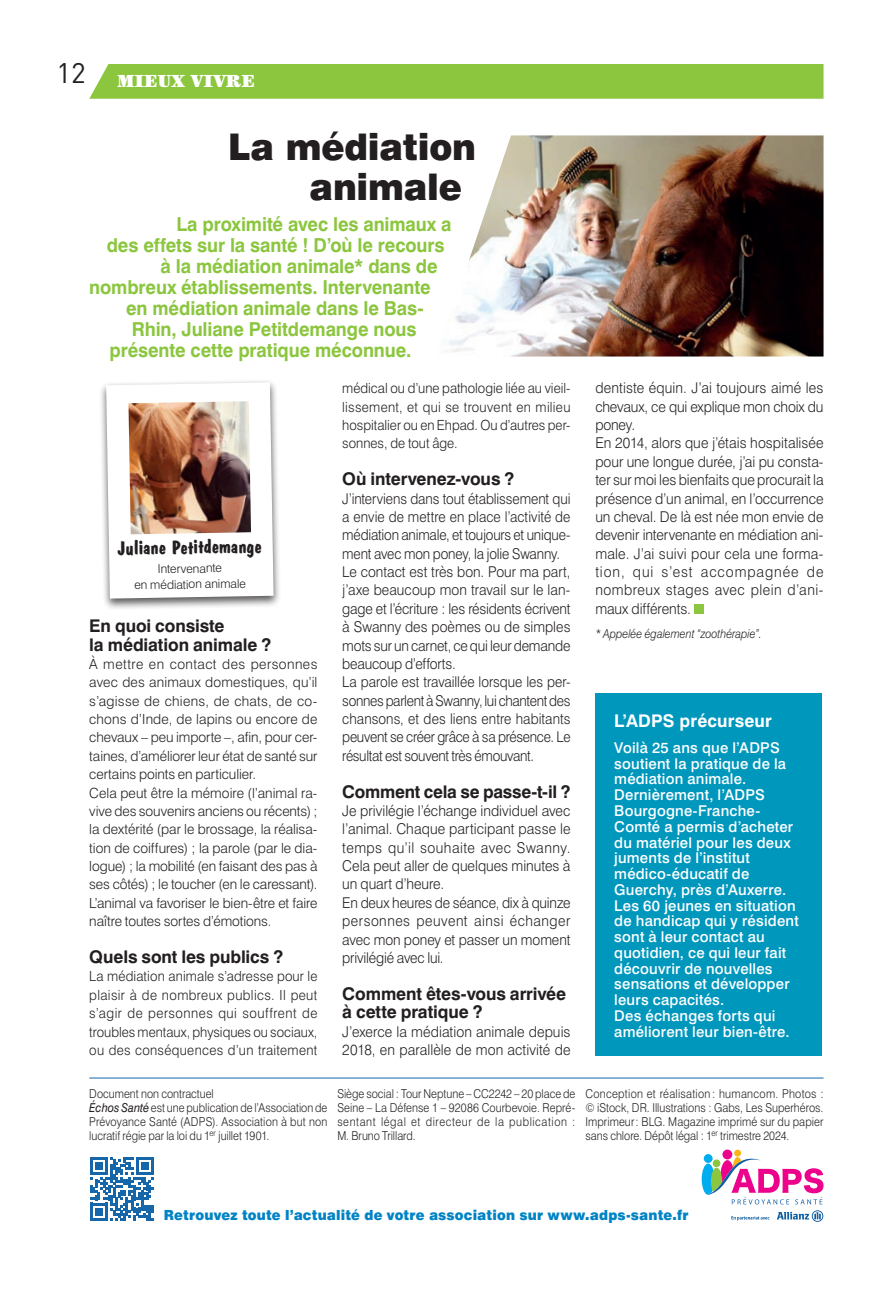
<style>
.page{position:relative;width:893px;height:1290px;background:#fff}
.page>*{position:absolute;margin:0;border:0;box-sizing:border-box;transform-origin:0 0}
.Titre{font:900 36.75px/40.2px "Swiss 721 BT";letter-spacing:-.005em;color:#231f20;scale:.95 1}
.t1{font:28px "DIN Pro";color:#231f20}
.Chapo{font:700 19.25px "Swiss 721 BT";letter-spacing:-.005em;color:#8bc63e;scale:.96 1}
.t2{font:700 19.25px "Dom Casual Std";color:#231f20}
.Inter{font:700 17.5px/18.4px "Swiss 721 BT";letter-spacing:-.005em;color:#231f20}
.Encadre{font:700 17.5px "Swiss 721 BT";letter-spacing:.01em;color:#fff}
.Tetiere{font:900 17.5px "Century Std";color:#fff}
.Texte_courant{font:300 14.88px/18.4px "Swiss 721 BT";letter-spacing:-.005em;color:#231f20;text-align:justify;scale:.95 1}
.Encadre-2{font:500 14.88px/15.8px "Swiss 721 BT";letter-spacing:.015em;color:#fff}
.Texte_courant-2{font:300 14.88px/18.4px "Swiss 721 BT";letter-spacing:-.005em;color:#231f20;text-align:justify;scale:.92 1}
.Texte_courant-3{font:300 14.88px/18.4px "Swiss 721 BT";letter-spacing:-.005em;color:#231f20;text-align:justify;scale:.94 1}
.Texte_courant-4{font:300 14px/18.4px "Swiss 721 BT";letter-spacing:-.005em;color:#231f20;text-align:justify}
.Texte_courant-5{font:300 14px/18.4px "Swiss 721 BT";letter-spacing:-.005em;color:#231f20;text-align:justify;scale:.95 1}
.Titre-2{font:900 14px "Swiss 721 BT";letter-spacing:.01em;color:#0083c5;scale:.95 1}
.Ours{font:300 12.25px/14px "Swiss 721 BT";letter-spacing:.005em;color:#231f20;text-align:justify;scale:.9 1}
.Ours-2{font:italic 300 12.25px "Swiss 721 BT";color:#231f20;scale:.9 1}
.Ours-3{font:300 12.25px "Swiss 721 BT";letter-spacing:.005em;color:#231f20}
.s1{font-weight:400;font-style:italic}
</style>
<div class="page">
<div style="left:89px;top:64px;width:734px;height:35px;background:#8bc63e"></div>
<svg style="left:722px;top:1149px;width:10px;height:10px"></svg>
<div style="left:734px;top:1149px;width:7px;height:7px;background:#fbb416;border-radius:50%"></div>
<svg style="left:702px;top:1154px;width:121px;height:50px"></svg>
<svg style="left:777px;top:1210px;width:46px;height:12px"></svg>
<svg style="left:731px;top:1216px;width:38px;height:4px"></svg>
<svg style="left:90px;top:1157px;width:64px;height:63px"></svg>
<hr style="left:89px;top:1077px;width:734px;height:1px;background:#1666aa">
<img style="left:449px;top:135px;width:374px;height:221px">
<div style="left:694px;top:604px;width:10px;height:10px;background:#8bc63e"></div>
<div style="left:98px;top:378px;width:183px;height:232px;background:#231f20;opacity:.75"></div>
<svg style="left:106px;top:382px;width:168px;height:216px"></svg>
<img style="left:128px;top:401px;width:123px;height:133px">
<div style="left:595px;top:693px;width:227px;height:363px;background:#0097bd"></div>
<h2 class="t1" style="left:57px;top:54px;width:31px">12</h2>
<p class="Tetiere" style="left:117px;top:71px;width:140px">MIEUX VIVRE</p>
<p class="Titre" style="left:309px;top:126px;width:177px;text-indent:-81px">La médiation animale</p>
<p class="Chapo" style="left:176px;top:212px;width:288px">La proximité avec les animaux a</p>
<p class="Chapo" style="left:107px;top:233px;width:353px">des effets sur la santé ! D’où le recours</p>
<p class="Chapo" style="left:161px;top:254px;width:290px">à la médiation animale* dans de</p>
<p class="Chapo" style="left:89px;top:275px;width:357px">nombreux établissements. Intervenante</p>
<p class="Chapo" style="left:126px;top:296px;width:311px">en médiation animale dans le Bas-</p>
<p class="Chapo" style="left:132px;top:317px;width:298px">Rhin, Juliane Petitdemange nous</p>
<p class="Chapo" style="left:110px;top:338px;width:316px">présente cette pratique méconnue.</p>
<p class="Texte_courant" style="left:595px;top:379px;width:242px">dentiste équin. J’ai toujours aimé les chevaux, ce qui explique mon choix du poney.</p>
<p class="Texte_courant" style="left:595px;top:434px;width:242px">En 2014, alors que j’étais hospitalisée pour une longue durée, j’ai pu consta&shy;ter sur moi les bienfaits que procurait la présence d’un animal, en l’occurrence un cheval. De là est née mon envie de devenir intervenante en médiation ani&shy;male. J’ai suivi pour cela une forma&shy;tion, qui s’est accompagnée de nombreux stages avec plein d’ani&shy;maux différents.</p>
<p class="Ours-2" style="left:595px;top:626px;width:187px">* Appelée également “zoothérapie”.</p>
<p class="Texte_courant-5" style="left:342px;top:379px;width:242px">médical ou d’une pathologie liée au vieil&shy;lissement, et qui se trouvent en milieu hospitalier ou en Ehpad. Ou d’autres per&shy;sonnes, de tout âge.</p>
<p class="Inter" style="left:342px;top:470px;width:173px">Où intervenez-vous ?</p>
<p class="Texte_courant-2" style="left:342px;top:489px;width:250px">J’interviens dans tout établissement qui a envie de mettre en place l’activité de médiation animale, et toujours et unique&shy;ment avec mon poney, la jolie Swanny.</p>
<p class="Texte_courant-3" style="left:342px;top:562px;width:244px">Le contact est très bon. Pour ma part, j’axe beaucoup mon travail sur le lan&shy;gage et l’écriture : les résidents écrivent à Swanny des poèmes ou de simples mots sur un carnet, ce qui leur demande beaucoup d’efforts.</p>
<p class="Texte_courant-2" style="left:342px;top:673px;width:250px">La parole est travaillée lorsque les per&shy;sonnes parlent à Swanny, lui chantent des chansons, et des liens entre habitants peuvent se créer grâce à sa présence. Le résultat est souvent très émouvant.</p>
<p class="Inter" style="left:342px;top:782px;width:230px">Comment cela se passe-t-il ?</p>
<p class="Texte_courant" style="left:342px;top:801px;width:242px">Je privilégie l’échange individuel avec l’animal. Chaque participant passe le temps qu’il souhaite avec Swanny.<br>Cela peut aller de quelques minutes à un quart d’heure.</p>
<p class="Texte_courant-3" style="left:342px;top:893px;width:244px">En deux heures de séance, dix à quinze personnes peuvent ainsi échanger avec mon poney et passer un moment privilégié avec lui.</p>
<p class="Inter" style="left:342px;top:984px;width:225px">Comment êtes-vous arrivée à cette pratique ?</p>
<p class="Texte_courant" style="left:342px;top:1022px;width:242px">J’exerce la médiation animale depuis<br>2018, en parallèle de mon activité de</p>
<p class="t2" style="left:117px;top:537px;width:146px;rotate:-1deg">Juliane Petitdemange</p>
<p class="Ours-3" style="left:158px;top:561px;width:66px;rotate:-1deg">Intervenante</p>
<p class="Ours-3" style="left:134px;top:577px;width:113px;rotate:-1deg">en médiation animale</p>
<p class="Inter" style="left:89px;top:617px;width:137px">En quoi consiste</p>
<p class="Inter" style="left:89px;top:635px;width:183px">la médiation animale ?</p>
<p class="Texte_courant-4" style="left:89px;top:655px;width:230px">À mettre en contact des personnes avec des animaux domestiques, qu’il s’agisse de chiens, de chats, de co&shy;chons d’Inde, de lapins ou encore de chevaux – peu importe –, afin, pour cer&shy;taines, d’améliorer leur état de santé sur certains points en particulier.</p>
<p class="Texte_courant-4" style="left:89px;top:783px;width:230px">Cela peut être la mémoire (l’animal ra&shy;vive des souvenirs anciens ou récents) ; la dextérité (par le brossage, la réalisa&shy;tion de coiffures) ; la parole (par le dia&shy;logue) ; la mobilité (en faisant des pas à ses côtés) ; le toucher (en le caressant).<br>L’animal va favoriser le bien-être et faire naître toutes sortes d’émotions.</p>
<p class="Inter" style="left:89px;top:947px;width:195px">Quels sont les publics ?</p>
<p class="Texte_courant-5" style="left:89px;top:967px;width:242px">La médiation animale s’adresse pour le plaisir à de nombreux publics. Il peut s’agir de personnes qui souffrent de troubles mentaux, physiques ou sociaux, ou des conséquences d’un traitement</p>
<p class="Ours" style="left:89px;top:1086px;width:140px">Document non contractuel</p>
<p class="Ours" style="left:89px;top:1100px;width:266px"><span class="s1">Échos Santé</span> est une publication de l’Association de Prévoyance Santé (ADPS). Association à but non lucratif régie par la loi du 1<sup>er</sup> juillet 1901.</p>
<p class="Ours" style="left:337px;top:1086px;width:266px">Siège social : Tour Neptune – CC2242 – 20 place de Seine – La Défense 1 – 92086 Courbevoie. Repré&shy;sentant légal et directeur de la publication :<br>M. Bruno Trillard.</p>
<p class="Ours" style="left:585px;top:1086px;width:266px">Conception et réalisation : humancom. Photos : © iStock, DR. Illustrations : Gabs, Les Superhéros.<br>Imprimeur: BLG. Magazine imprimé sur du papier sans chlore. Dépôt légal : 1<sup>er</sup> trimestre 2024.</p>
<p class="Encadre" style="left:614px;top:710px;width:159px">L’ADPS précurseur</p>
<p class="Encadre-2" style="left:614px;top:740px;width:186px">Voilà 25 ans que l’ADPS soutient la pratique de la médiation animale.<br>Dernièrement, l’ADPS<br>Bourgogne-Franche-<br>Comté a permis d’acheter du matériel pour les deux juments de l’institut médico-éducatif de<br>Guerchy, près d’Auxerre.<br>Les 60 jeunes en situation de handicap qui y résident sont à leur contact au quotidien, ce qui leur fait découvrir de nouvelles sensations et développer leurs capacités.</p>
<p class="Encadre-2" style="left:614px;top:1007px;width:177px">Des échanges forts qui améliorent leur bien-être.</p>
<p class="Titre-2" style="left:164px;top:1206px;width:554px">Retrouvez toute l’actualité de votre association sur www.adps-sante.fr</p>
</div>
